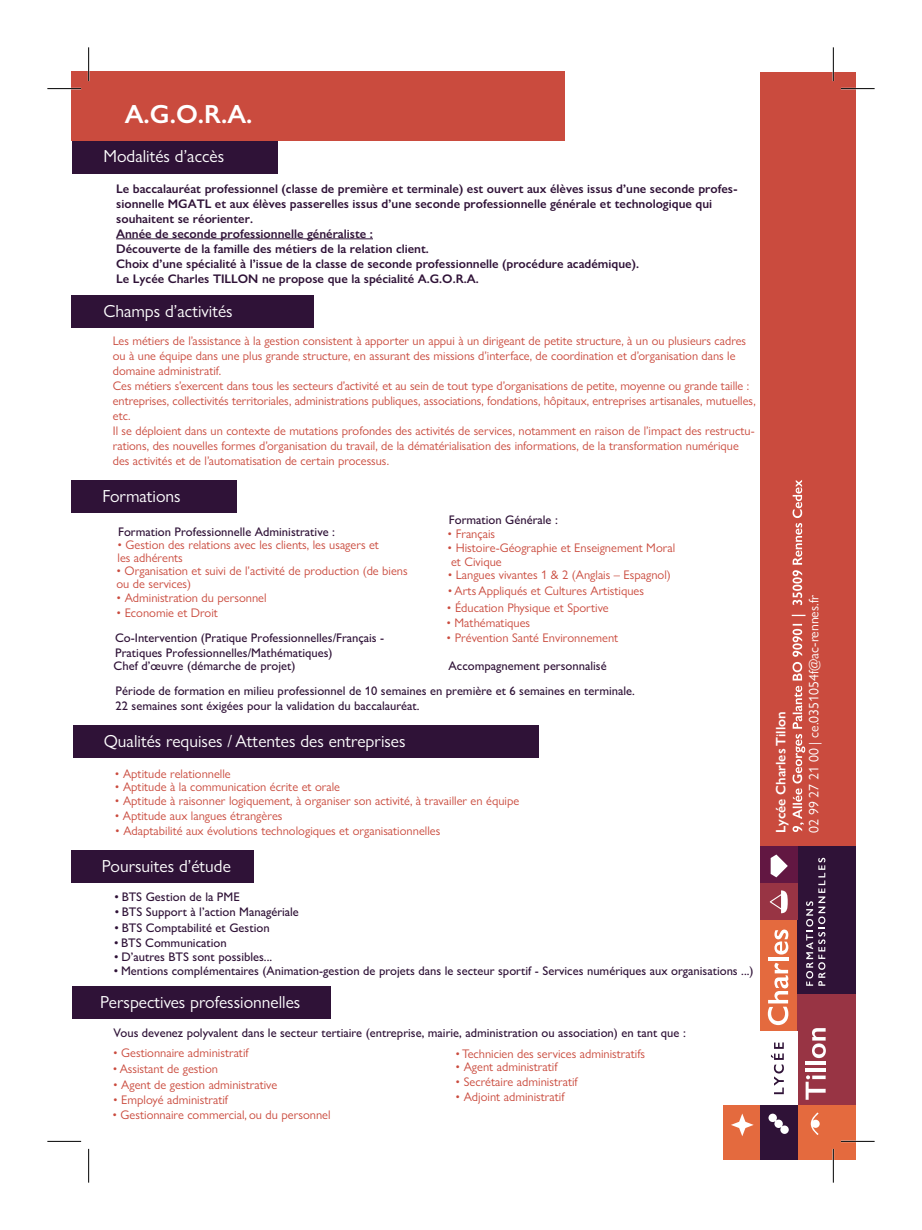
<style>
.page{position:relative;width:922px;height:1230px;background:#fff}
.page>*{position:absolute;margin:0;border:0;box-sizing:border-box;transform-origin:0 0}
.t1{font:600 26.25px "Gill Sans Nova";color:#fff}
.t2{font:17.5px "Gill Sans Nova";color:#fff}
.t3{font:13.75px "Gill Sans Nova";color:#fff}
.t4{font:600 13.75px "Gill Sans Nova";color:#fff}
.t5{font:12.5px/15px "Gill Sans Nova";color:#ca4b3e}
.t6{font:500 12.5px/15px "Gill Sans Nova";color:#2f1237}
.t7{font:600 12.5px/15px "Gill Sans Nova";color:#2f1237}
</style>
<div class="page">
<div style="left:72px;top:141px;width:206px;height:32px;background:#2f1237"></div>
<div style="left:72px;top:72px;width:493px;height:69px;background:#ca4b3e"></div>
<hr style="left:116px;top:238px;width:257px;height:1px;background:#2f1237">
<div style="left:71px;top:295px;width:242px;height:33px;background:#2f1237"></div>
<div style="left:71px;top:480px;width:166px;height:32px;background:#2f1237"></div>
<div style="left:73px;top:725px;width:465px;height:33px;background:#2f1237"></div>
<div style="left:71px;top:850px;width:183px;height:33px;background:#2f1237"></div>
<div style="left:72px;top:986px;width:258px;height:33px;background:#2f1237"></div>
<div style="left:760px;top:72px;width:95px;height:810px;background:#ca4b3e"></div>
<div style="left:760px;top:920px;width:37px;height:111px;background:#e46a3e"></div>
<div style="left:797px;top:994px;width:58px;height:111px;background:#983444"></div>
<div style="left:797px;top:846px;width:58px;height:148px;background:#2f1237"></div>
<div style="left:760px;top:846px;width:37px;height:37px;background:#621742"></div>
<div style="left:797px;top:1105px;width:58px;height:54px;background:#e46a3e"></div>
<div style="left:760px;top:883px;width:37px;height:37px;background:#983444"></div>
<div style="left:723px;top:1105px;width:37px;height:54px;background:#e46a3e"></div>
<div style="left:760px;top:1105px;width:37px;height:54px;background:#2f1237"></div>
<hr style="left:767px;top:957px;width:20px;height:4px;background:#fff">
<svg style="left:767px;top:963px;width:21px;height:62px"></svg>
<svg style="left:774px;top:929px;width:14px;height:25px"></svg>
<svg style="left:805px;top:1075px;width:20px;height:24px"></svg>
<hr style="left:805px;top:1068px;width:20px;height:3px;background:#fff">
<hr style="left:805px;top:1061px;width:20px;height:3px;background:#fff">
<svg style="left:812px;top:1028px;width:13px;height:30px"></svg>
<svg style="left:731px;top:1113px;width:22px;height:23px"></svg>
<svg style="left:770px;top:854px;width:17px;height:23px"></svg>
<svg style="left:768px;top:1113px;width:20px;height:20px"></svg>
<svg style="left:769px;top:890px;width:18px;height:23px"></svg>
<svg style="left:810px;top:1112px;width:9px;height:23px"></svg>
<svg style="left:770px;top:1042px;width:13px;height:52px"></svg>
<svg style="left:806px;top:857px;width:19px;height:128px"></svg>
<svg style="left:791px;top:480px;width:14px;height:352px"></svg>
<hr style="left:840px;top:1140px;width:34px;height:2px;background:#fff">
<hr style="left:47px;top:88px;width:34px;height:1px;background:#000">
<hr style="left:840px;top:88px;width:34px;height:1px;background:#000">
<hr style="left:47px;top:1141px;width:34px;height:1px;background:#000">
<hr style="left:840px;top:1141px;width:34px;height:1px;background:#000">
<hr style="left:88px;top:47px;width:1px;height:34px;background:#000">
<hr style="left:88px;top:1148px;width:1px;height:34px;background:#000">
<hr style="left:832px;top:47px;width:1px;height:34px;background:#000">
<hr style="left:832px;top:1148px;width:1px;height:34px;background:#000">
<h1 class="t1" style="left:125px;top:98px;width:129px">A.G.O.R.A.</h1>
<h2 class="t2" style="left:103px;top:146px;width:122px">Modalités d’accès</h2>
<p class="t7" style="left:116px;top:181px;width:623px">Le baccalauréat professionnel (classe de première et terminale) est ouvert aux élèves issus d’une seconde profes&shy;sionnelle MGATL et aux élèves passerelles issus d’une seconde professionnelle générale et technologique qui souhaitent se réorienter.<br>Année de seconde professionnelle généraliste :<br>Découverte de la famille des métiers de la relation client.<br>Choix d’une spécialité à l’issue de la classe de seconde professionnelle (procédure académique).<br>Le Lycée Charles TILLON ne propose que la spécialité A.G.O.R.A.</p>
<h2 class="t2" style="left:103px;top:300px;width:131px">Champs d’activités</h2>
<p class="t5" style="left:113px;top:333px;width:644px">Les métiers de l’assistance à la gestion consistent à apporter un appui à un dirigeant de petite structure, à un ou plusieurs cadres ou à une équipe dans une plus grande structure, en assurant des missions d’interface, de coordination et d’organisation dans le domaine administratif.<br>Ces métiers s’exercent dans tous les secteurs d’activité et au sein de tout type d’organisations de petite, moyenne ou grande taille : entreprises, collectivités territoriales, administrations publiques, associations, fondations, hôpitaux, entreprises artisanales, mutuelles, etc.<br>Il se déploient dans un contexte de mutations profondes des activités de services, notamment en raison de l’impact des restructu&shy;rations, des nouvelles formes d’organisation du travail, de la dématérialisation des informations, de la transformation numérique des activités et de l’automatisation de certain processus.</p>
<h2 class="t2" style="left:102px;top:485px;width:80px">Formations</h2>
<p class="t6" style="left:118px;top:524px;width:218px">Formation Professionnelle Administrative :</p>
<p class="t5" style="left:117px;top:537px;width:263px;line-height:13.8px">• Gestion des relations avec les clients, les usagers et les adhérents</p>
<p class="t5" style="left:116px;top:563px;width:292px;line-height:13.8px">• Organisation et suivi de l’activité de production (de biens ou de services)</p>
<p class="t5" style="left:116px;top:590px;width:151px">• Administration du personnel</p>
<p class="t5" style="left:116px;top:605px;width:103px">• Economie et Droit</p>
<p class="t6" style="left:449px;top:512px;width:110px">Formation Générale :</p>
<p class="t5" style="left:447px;top:526px;width:49px">• Français</p>
<p class="t5" style="left:447px;top:541px;width:229px;line-height:13.8px">• Histoire-Géographie et Enseignement Moral et Civique</p>
<p class="t5" style="left:447px;top:567px;width:224px">• Langues vivantes 1 &amp; 2 (Anglais – Espagnol)</p>
<p class="t5" style="left:447px;top:583px;width:198px">• Arts Appliqués et Cultures Artistiques</p>
<p class="t5" style="left:447px;top:600px;width:163px">• Éducation Physique et Sportive</p>
<p class="t5" style="left:446px;top:615px;width:85px">• Mathématiques</p>
<p class="t5" style="left:446px;top:630px;width:173px">• Prévention Santé Environnement</p>
<p class="t6" style="left:115px;top:630px;width:270px">Co-Intervention (Pratique Professionnelles/Français -<br>Pratiques Professionnelles/Mathématiques)</p>
<p class="t6" style="left:114px;top:658px;width:183px">Chef d’œuvre (démarche de projet)</p>
<p class="t6" style="left:448px;top:658px;width:159px">Accompagnement personnalisé</p>
<p class="t6" style="left:116px;top:683px;width:520px">Période de formation en milieu professionnel de 10 semaines en première et 6 semaines en terminale.<br>22 semaines sont éxigées pour la validation du baccalauréat.</p>
<h2 class="t2" style="left:104px;top:730px;width:303px">Qualités requises / Attentes des entreprises</h2>
<p class="t5" style="left:115px;top:765px;width:117px">• Aptitude relationnelle</p>
<p class="t5" style="left:115px;top:779px;width:227px">• Aptitude à la communication écrite et orale</p>
<p class="t5" style="left:115px;top:793px;width:406px">• Aptitude à raisonner logiquement, à organiser son activité, à travailler en équipe</p>
<p class="t5" style="left:115px;top:808px;width:169px">• Aptitude aux langues étrangères</p>
<p class="t5" style="left:115px;top:823px;width:326px">• Adaptabilité aux évolutions technologiques et organisationnelles</p>
<h2 class="t2" style="left:102px;top:855px;width:130px">Poursuites d’étude</h2>
<p class="t6" style="left:114px;top:889px;width:127px">• BTS Gestion de la PME</p>
<p class="t6" style="left:115px;top:904px;width:186px">• BTS Support à l’action Managériale</p>
<p class="t6" style="left:114px;top:920px;width:156px">• BTS Comptabilité et Gestion</p>
<p class="t6" style="left:114px;top:935px;width:114px">• BTS Communication</p>
<p class="t6" style="left:114px;top:948px;width:159px">• D’autres BTS sont possibles...</p>
<p class="t6" style="left:114px;top:963px;width:641px">• Mentions complémentaires (Animation-gestion de projets dans le secteur sportif - Services numériques aux organisations ...)</p>
<h2 class="t2" style="left:100px;top:991px;width:202px">Perspectives professionnelles</h2>
<p class="t6" style="left:114px;top:1025px;width:573px">Vous devenez polyvalent dans le secteur tertiaire (entreprise, mairie, administration ou association) en tant que :</p>
<p class="t5" style="left:113px;top:1045px;width:137px">• Gestionnaire administratif</p>
<p class="t5" style="left:113px;top:1061px;width:107px">• Assistant de gestion</p>
<p class="t5" style="left:113px;top:1076px;width:166px">• Agent de gestion administrative</p>
<p class="t5" style="left:455px;top:1046px;width:191px">• Technicien des services administratifs</p>
<p class="t5" style="left:455px;top:1059px;width:103px">• Agent administratif</p>
<p class="t5" style="left:455px;top:1074px;width:124px">• Secrétaire administratif</p>
<p class="t5" style="left:455px;top:1088px;width:110px">• Adjoint administratif</p>
<p class="t5" style="left:113px;top:1092px;width:116px">• Employé administratif</p>
<p class="t5" style="left:112px;top:1107px;width:219px">• Gestionnaire commercial, ou du personnel</p>
<p class="t4" style="left:772px;top:832px;width:123px;rotate:-90deg">Lycée Charles Tillon</p>
<p class="t3" style="left:805px;top:832px;width:239px;rotate:-90deg">02 99 27 21 00 | ce.0351054f@ac-rennes.fr</p>
</div>
